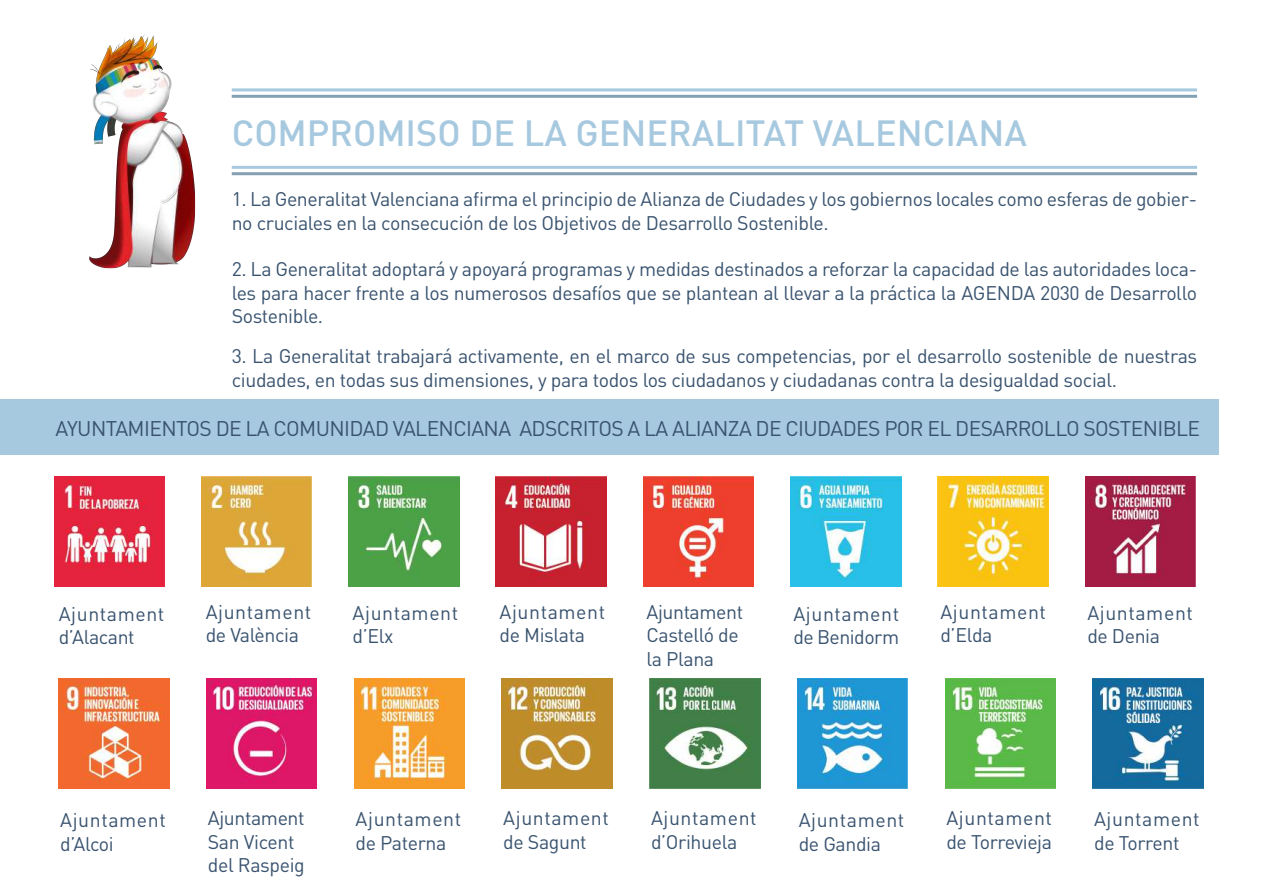
<style>
.page{position:relative;width:1263px;height:893px;background:#fff}
.page>*{position:absolute;margin:0;border:0;box-sizing:border-box;transform-origin:0 0}
.t1{font:500 36px "DIN Pro";color:#a7c9df}
.t2{font:21px "DIN Pro";letter-spacing:-.03em;color:#39536f}
.t3{font:19.5px/23.4px "DIN Pro";letter-spacing:-.02em;color:#39536f}
.t4{font:19.5px/23.4px "DIN Pro";letter-spacing:.03em;color:#39536f}
.t5{font:19.5px/23.4px "DIN Pro";letter-spacing:.025em;color:#39536f}
</style>
<div class="page">
<div style="left:0;top:400px;width:1218px;height:55px;background:#a7c9df"></div>
<hr style="left:232px;top:88px;width:965px;height:3px;background:#a7c9df">
<hr style="left:232px;top:166px;width:965px;height:3px;background:#a7c9df">
<hr style="left:232px;top:95px;width:965px;height:3px;background:#84a0b2">
<hr style="left:232px;top:172px;width:965px;height:3px;background:#84a0b2">
<img style="left:89px;top:34px;width:107px;height:235px">
<img style="left:54px;top:476px;width:110px;height:111px">
<img style="left:201px;top:476px;width:111px;height:111px">
<img style="left:349px;top:476px;width:110px;height:111px">
<img style="left:496px;top:476px;width:110px;height:111px">
<img style="left:643px;top:476px;width:111px;height:111px">
<img style="left:790px;top:476px;width:111px;height:111px">
<img style="left:938px;top:476px;width:110px;height:111px">
<img style="left:1085px;top:476px;width:111px;height:111px">
<img style="left:59px;top:678px;width:110px;height:111px">
<img style="left:206px;top:678px;width:111px;height:111px">
<img style="left:354px;top:678px;width:111px;height:111px">
<img style="left:502px;top:678px;width:110px;height:111px">
<img style="left:650px;top:678px;width:110px;height:111px">
<img style="left:797px;top:678px;width:111px;height:111px">
<img style="left:945px;top:678px;width:110px;height:111px">
<img style="left:1093px;top:678px;width:110px;height:111px">
<h1 class="t1" style="left:232px;top:108px;width:797px">COMPROMISO DE LA GENERALITAT VALENCIANA</h1>
<p class="t3" style="left:232px;top:187px;width:967px">1. La Generalitat Valenciana afirma el principio de Alianza de Ciudades y los gobiernos locales como esferas de gobier&shy;no cruciales en la consecución de los Objetivos de Desarrollo Sostenible.</p>
<p class="t3" style="left:232px;top:257px;width:967px;text-align:justify">2. La Generalitat adoptará y apoyará programas y medidas destinados a reforzar la capacidad de las autoridades loca&shy;les para hacer frente a los numerosos desafíos que se plantean al llevar a la práctica la AGENDA 2030 de Desarrollo Sostenible.</p>
<p class="t3" style="left:232px;top:344px;width:967px">3. La Generalitat trabajará activamente, en el marco de sus competencias, por el desarrollo sostenible de nuestras ciudades, en todas sus dimensiones, y para todos los ciudadanos y ciudadanas contra la desigualdad social.</p>
<p class="t2" style="left:56px;top:414px;width:1146px">AYUNTAMIENTOS DE LA COMUNIDAD VALENCIANA ADSCRITOS A LA ALIANZA DE CIUDADES POR EL DESARROLLO SOSTENIBLE</p>
<p class="t4" style="left:59px;top:601px;width:107px">Ajuntament d’Alacant</p>
<p class="t5" style="left:206px;top:599px;width:107px">Ajuntament de València</p>
<p class="t4" style="left:353px;top:600px;width:107px">Ajuntament d’Elx</p>
<p class="t5" style="left:500px;top:599px;width:107px">Ajuntament de Mislata</p>
<p class="t3" style="left:646px;top:599px;width:98px">Ajuntament<br>Castelló de la Plana</p>
<p class="t5" style="left:793px;top:601px;width:107px">Ajuntament de Benidorm</p>
<p class="t4" style="left:940px;top:599px;width:107px">Ajuntament d’Elda</p>
<p class="t4" style="left:1087px;top:600px;width:107px">Ajuntament de Denia</p>
<p class="t4" style="left:60px;top:808px;width:107px">Ajuntament d’Alcoi</p>
<p class="t3" style="left:208px;top:806px;width:98px">Ajuntament<br>San Vicent del Raspeig</p>
<p class="t5" style="left:356px;top:807px;width:107px">Ajuntament de Paterna</p>
<p class="t4" style="left:503px;top:806px;width:107px">Ajuntament de Sagunt</p>
<p class="t5" style="left:651px;top:806px;width:107px">Ajuntament d’Orihuela</p>
<p class="t4" style="left:799px;top:808px;width:107px">Ajuntament de Gandia</p>
<p class="t3" style="left:946px;top:806px;width:107px">Ajuntament de Torrevieja</p>
<p class="t5" style="left:1094px;top:806px;width:107px">Ajuntament de Torrent</p>
</div>
